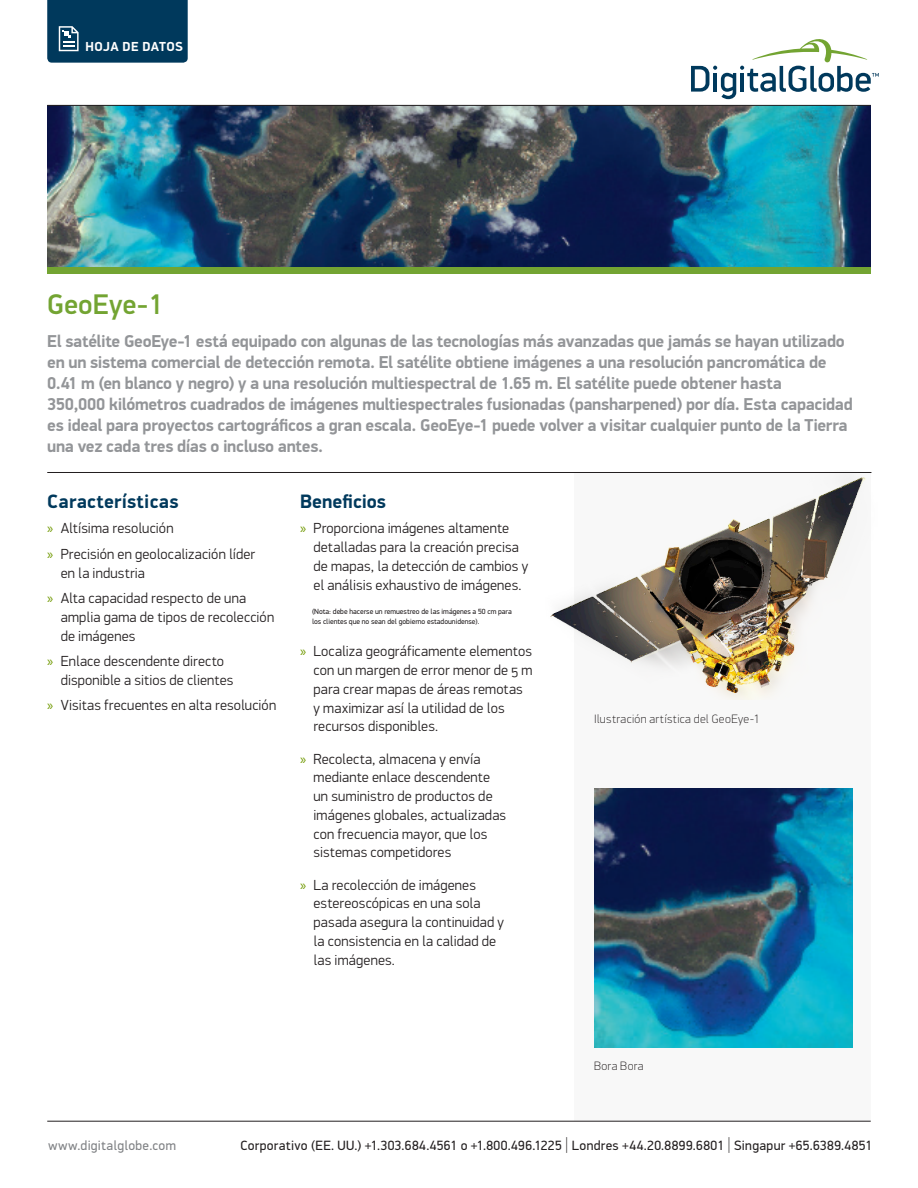
<style>
.page{position:relative;width:918px;height:1188px;background:#fff}
.page>*{position:absolute;margin:0;border:0;box-sizing:border-box;transform-origin:0 0}
.Header_1{font:500 28.5px "PF Din Display Pro";color:#73a432}
.Header_Paragraph{font:700 19.5px "PF Din Display Pro";letter-spacing:.015em;color:#00395c}
.Bullet_List{font:700 19.5px "PF Din Display Pro";color:#00395c}
.intro_text{font:700 17.25px/21px "PF Din Display Pro";letter-spacing:-.015em;color:#939598}
.t1{font:300 14.7px/18.8px "PF Din Display Pro";letter-spacing:.015em;color:#231f20}
.t2{font:13.5px "PF Din Display Pro";letter-spacing:.03em;color:#231f20}
.t3{font:13.5px "PF Din Display Pro";letter-spacing:.02em;color:#808285}
.t4{font:700 13.2px "PF Din Display Pro";letter-spacing:.03em;color:#fff}
.t5{font:100 12.15px "PF Din Display Pro";letter-spacing:.03em;color:#231f20}
.Notes_Text_Style{font:7.5px/10.5px "PF Din Display Pro";color:#231f20}
.s1{font-family:"Myriad Pro";font-weight:400;color:#709900}
.s2{font-weight:100;font-size:18px}
</style>
<div class="page">
<div style="left:574px;top:415px;width:297px;height:706px;background:#f8f8f8"></div>
<svg style="left:691px;top:39px;width:188px;height:60px"></svg>
<div style="left:47px;top:0;width:141px;height:63px;background:#00395c"></div>
<hr style="left:47px;top:472px;width:824px;height:1px;background:#231f20">
<img style="left:47px;top:106px;width:824px;height:161px">
<img style="left:550px;top:472px;width:322px;height:227px">
<img style="left:594px;top:788px;width:259px;height:259px">
<hr style="left:47px;top:1121px;width:824px;height:1px;background:#231f20">
<hr style="left:47px;top:105px;width:824px;height:1px;background:#231f20">
<div style="left:47px;top:267px;width:824px;height:7px;background:#73a432"></div>
<p class="t4" style="left:86px;top:38px;width:99px">HOJA DE DATOS</p>
<p class="Header_1" style="left:47px;top:287px;width:117px">GeoEye-1</p>
<p class="intro_text" style="left:47px;top:331px;width:807px">El satélite GeoEye-1 está equipado con algunas de las tecnologías más avanzadas que jamás se hayan utilizado en un sistema comercial de detección remota. El satélite obtiene imágenes a una resolución pancromática de 0.41 m (en blanco y negro) y a una resolución multiespectral de 1.65 m. El satélite puede obtener hasta<br>350,000 kilómetros cuadrados de imágenes multiespectrales fusionadas (pansharpened) por día. Esta capacidad es ideal para proyectos cartográficos a gran escala. GeoEye-1 puede volver a visitar cualquier punto de la Tierra una vez cada tres días o incluso antes.</p>
<p class="Header_Paragraph" style="left:47px;top:489px;width:133px">Características</p>
<p class="t1" style="left:47px;top:519px;width:128px"><span class="s1">»</span> Altísima resolución</p>
<p class="t1" style="left:61px;top:545px;width:196px;text-indent:-14px"><span class="s1">»</span> Precisión en geolocalización líder en la industria</p>
<p class="t1" style="left:61px;top:589px;width:215px;text-indent:-14px"><span class="s1">»</span> Alta capacidad respecto de una amplia gama de tipos de recolección de imágenes</p>
<p class="t1" style="left:61px;top:652px;width:174px;text-indent:-14px"><span class="s1">»</span> Enlace descendente directo disponible a sitios de clientes</p>
<p class="t1" style="left:47px;top:696px;width:230px"><span class="s1">»</span> Visitas frecuentes en alta resolución</p>
<p class="Bullet_List" style="left:300px;top:489px;width:88px">Beneficios</p>
<p class="t1" style="left:314px;top:519px;width:216px;text-indent:-14px"><span class="s1">»</span> Proporciona imágenes altamente detalladas para la creación precisa de mapas, la detección de cambios y el análisis exhaustivo de imágenes.</p>
<p class="Notes_Text_Style" style="left:312px;top:606px;width:201px">(Nota: debe hacerse un remuestreo de las imágenes a 50 cm para los clientes que no sean del gobierno estadounidense).</p>
<p class="t1" style="left:314px;top:642px;width:220px;text-indent:-14px"><span class="s1">»</span> Localiza geográficamente elementos con un margen de error menor de 5 m para crear mapas de áreas remotas y maximizar así la utilidad de los recursos disponibles.</p>
<p class="t1" style="left:314px;top:750px;width:194px;text-indent:-14px"><span class="s1">»</span> Recolecta, almacena y envía mediante enlace descendente un suministro de productos de imágenes globales, actualizadas con frecuencia mayor, que los sistemas competidores</p>
<p class="t1" style="left:314px;top:876px;width:192px;text-indent:-14px"><span class="s1">»</span> La recolección de imágenes estereoscópicas en una sola pasada asegura la continuidad y la consistencia en la calidad de las imágenes.</p>
<p class="t5" style="left:594px;top:712px;width:167px">Ilustración artística del GeoEye-1</p>
<p class="t5" style="left:594px;top:1059px;width:51px">Bora Bora</p>
<p class="t3" style="left:48px;top:1137px;width:130px">www.digitalglobe.com</p>
<p class="t2" style="left:240px;top:1137px;width:633px">Corporativo (EE. UU.) +1.303.684.4561 o +1.800.496.1225 <span class="s2">|</span> Londres +44.20.8899.6801 <span class="s2">|</span> Singapur +65.6389.4851</p>
</div>
